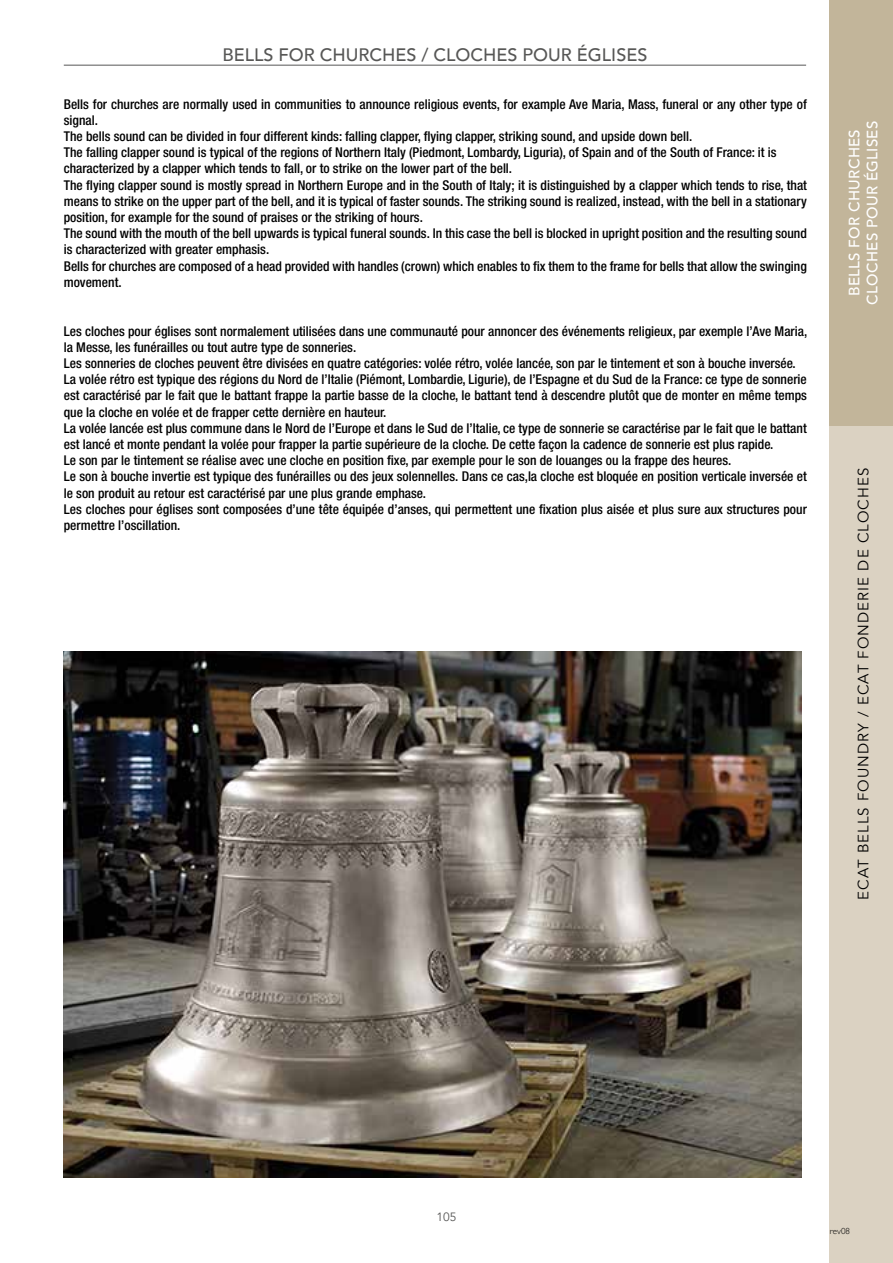
<style>
.page{position:relative;width:893px;height:1263px;background:#fff}
.page>*{position:absolute;margin:0;border:0;box-sizing:border-box;transform-origin:0 0}
.t1{font:500 18px "Avenir";color:#575756}
.t2{font:15px "Avenir";letter-spacing:.07em;color:#000}
.t3{font:500 15px/18px "Avenir";letter-spacing:.02em;color:#fff;text-align:center}
.t4{font:500 condensed 13.5px/16.2px "Helvetica Neue";color:#000}
.t5{font:12px "Avenir";color:#575756}
.t6{font:300 9px "Gill Sans";color:#000}
</style>
<div class="page">
<div style="left:829px;top:374px;width:64px;height:889px;background:#dbd2c2"></div>
<div style="left:829px;top:0;width:64px;height:425px;background:#c2b59a"></div>
<hr style="left:64px;top:65px;width:742px;height:1px;background:#575756">
<img style="left:64px;top:651px;width:738px;height:527px">
<h1 class="t1" style="left:223px;top:39px;width:426px">BELLS FOR CHURCHES / CLOCHES POUR ÉGLISES</h1>
<p class="t4" style="left:64px;top:96px;width:745px">Bells for churches are normally used in communities to announce religious events, for example Ave Maria, Mass, funeral or any other type of signal.<br>The bells sound can be divided in four different kinds: falling clapper, flying clapper, striking sound, and upside down bell.<br>The falling clapper sound is typical of the regions of Northern Italy (Piedmont, Lombardy, Liguria), of Spain and of the South of France: it is characterized by a clapper which tends to fall, or to strike on the lower part of the bell.<br>The flying clapper sound is mostly spread in Northern Europe and in the South of Italy; it is distinguished by a clapper which tends to rise, that means to strike on the upper part of the bell, and it is typical of faster sounds. The striking sound is realized, instead, with the bell in a stationary position, for example for the sound of praises or the striking of hours.<br>The sound with the mouth of the bell upwards is typical funeral sounds. In this case the bell is blocked in upright position and the resulting sound is characterized with greater emphasis.<br>Bells for churches are composed of a head provided with handles (crown) which enables to fix them to the frame for bells that allow the swinging movement.</p>
<p class="t4" style="left:64px;top:322px;width:745px">Les cloches pour églises sont normalement utilisées dans une communauté pour annoncer des événements religieux, par exemple l’Ave Maria, la Messe, les funérailles ou tout autre type de sonneries.<br>Les sonneries de cloches peuvent être divisées en quatre catégories: volée rétro, volée lancée, son par le tintement et son à bouche inversée.<br>La volée rétro est typique des régions du Nord de l’Italie (Piémont, Lombardie, Ligurie), de l’Espagne et du Sud de la France: ce type de sonnerie est caractérisé par le fait que le battant frappe la partie basse de la cloche, le battant tend à descendre plutôt que de monter en même temps que la cloche en volée et de frapper cette dernière en hauteur.<br>La volée lancée est plus commune dans le Nord de l’Europe et dans le Sud de l’Italie, ce type de sonnerie se caractérise par le fait que le battant est lancé et monte pendant la volée pour frapper la partie supérieure de la cloche. De cette façon la cadence de sonnerie est plus rapide.<br>Le son par le tintement se réalise avec une cloche en position fixe, par exemple pour le son de louanges ou la frappe des heures.<br>Le son à bouche invertie est typique des funérailles ou des jeux solennelles. Dans ce cas,la cloche est bloquée en position verticale inversée et le son produit au retour est caractérisé par une plus grande emphase.<br>Les cloches pour églises sont composées d’une tête équipée d’anses, qui permettent une fixation plus aisée et plus sure aux structures pour permettre l’oscillation.</p>
<p class="t3" style="left:844px;top:304px;width:185px;rotate:-90deg">BELLS FOR CHURCHES<br>CLOCHES POUR ÉGLISES</p>
<p class="t2" style="left:854px;top:900px;width:434px;rotate:-90deg">ECAT BELLS FOUNDRY / ECAT FONDERIE DE CLOCHES</p>
<p class="t5" style="left:436px;top:1210px;width:22px">105</p>
<p class="t6" style="left:830px;top:1224px;width:22px">rev08</p>
</div>
